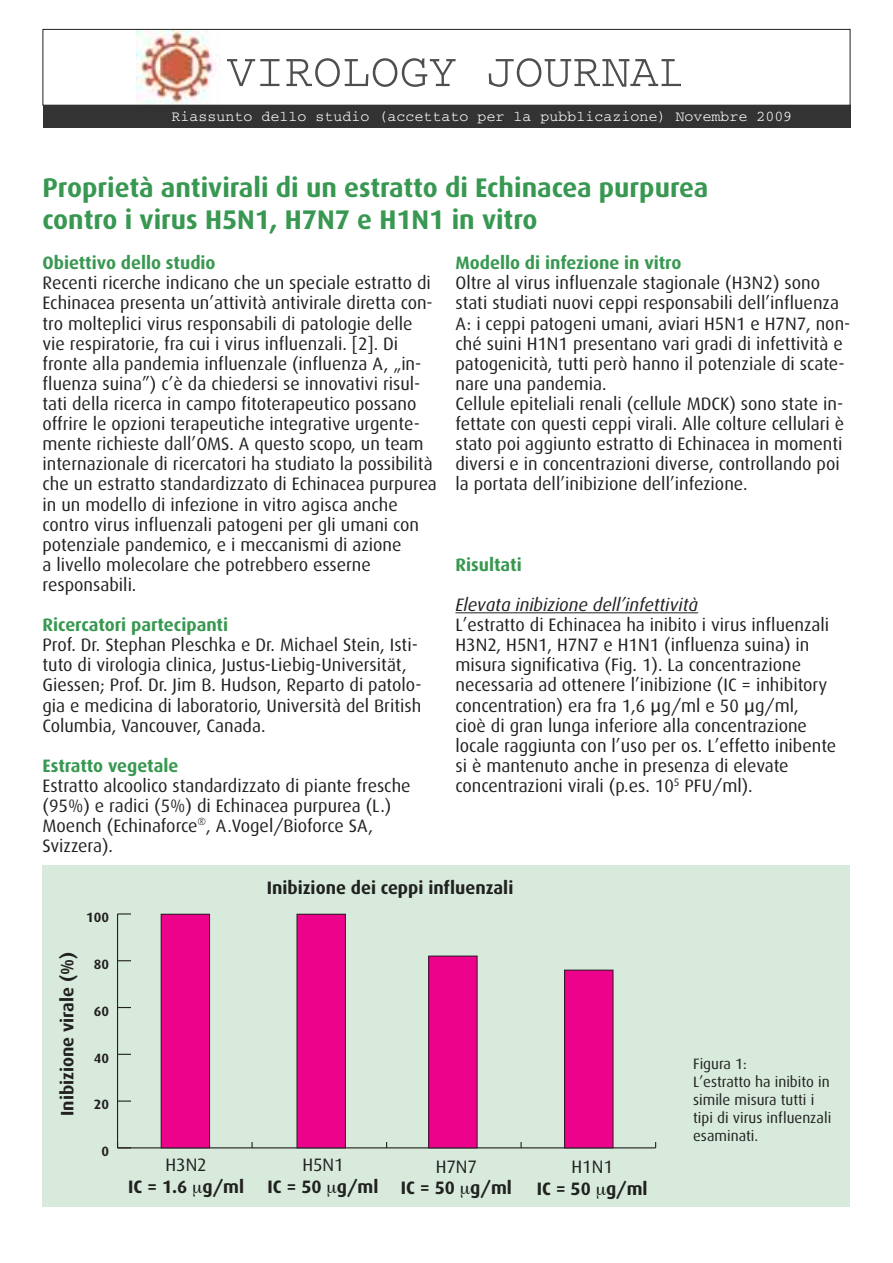
<style>
.page{position:relative;width:893px;height:1263px;background:#fff}
.page>*{position:absolute;margin:0;border:0;box-sizing:border-box;transform-origin:0 0}
.t1{font:700 27px/31.5px "Dax";color:#389851}
.t2{font:18px/20.1px "Dax";color:#212120}
.t3{font:700 18px "Dax";color:#389851}
.t4{font:700 18px "Dax";color:#212120}
.t5{font:italic 18px "Dax";color:#212120}
.t6{font:15px/18px "Dax";color:#212120}
.t7{font:15px "Courier";color:#fff}
.t8{font:700 13.5px "Dax";color:#231f20}
.s1{font-family:"Lucida Grande"}
</style>
<div class="page">
<img style="left:137px;top:31px;width:84px;height:73px">
<div style="left:43px;top:29px;width:807px;height:77px;border:1px solid #212120"></div>
<hr style="left:455px;top:612px;width:243px;height:1px;background:#212120">
<div style="left:43px;top:105px;width:807px;height:23px;background:#333"></div>
<svg style="left:228px;top:58px;width:430px;height:29px"></svg>
<div style="left:43px;top:865px;width:807px;height:341px;background:#d7eadc"></div>
<svg style="left:118px;top:1148px;width:538px;height:1px"></svg>
<hr style="left:118px;top:1147px;width:538px;height:1px;background:#231f20">
<svg style="left:251px;top:1142px;width:2px;height:6px"></svg>
<svg style="left:655px;top:1142px;width:2px;height:6px"></svg>
<hr style="left:118px;top:914px;width:1px;height:234px;background:#c2d2c6">
<hr style="left:117px;top:914px;width:1px;height:234px;background:#231f20">
<svg style="left:117px;top:1142px;width:14px;height:7px"></svg>
<svg style="left:118px;top:1100px;width:13px;height:2px"></svg>
<svg style="left:118px;top:1054px;width:13px;height:1px"></svg>
<svg style="left:118px;top:1007px;width:13px;height:1px"></svg>
<svg style="left:118px;top:960px;width:13px;height:2px"></svg>
<svg style="left:118px;top:913px;width:13px;height:2px"></svg>
<div style="left:161px;top:914px;width:49px;height:234px;background:#ed028c"></div>
<div style="left:161px;top:914px;width:49px;height:234px;border:1px solid #231f20"></div>
<div style="left:297px;top:914px;width:48px;height:234px;background:#ed028c"></div>
<div style="left:297px;top:914px;width:49px;height:234px;border:1px solid #231f20"></div>
<div style="left:429px;top:956px;width:48px;height:192px;background:#ed028c"></div>
<div style="left:428px;top:956px;width:49px;height:192px;border:1px solid #231f20"></div>
<div style="left:565px;top:970px;width:48px;height:178px;background:#ed028c"></div>
<div style="left:564px;top:970px;width:49px;height:178px;border:1px solid #231f20"></div>
<p class="t7" style="left:171px;top:112px;width:622px">Riassunto dello studio (accettato per la pubblicazione) Novembre 2009</p>
<h1 class="t1" style="left:43px;top:172px;width:667px">Proprietà antivirali di un estratto di Echinacea purpurea contro i virus H5N1, H7N7 e H1N1 in vitro</h1>
<p class="t3" style="left:43px;top:253px;width:175px">Obiettivo dello studio</p>
<p class="t2" style="left:43px;top:273px;width:396px">Recenti ricerche indicano che un speciale estratto di Echinacea presenta un’attività antivirale diretta con&shy;tro molteplici virus responsabili di patologie delle vie respiratorie, fra cui i virus influenzali. [2]. Di fronte alla pandemia influenzale (influenza A, „in&shy;fluenza suina”) c’è da chiedersi se innovativi risul&shy;tati della ricerca in campo fitoterapeutico possano offrire le opzioni terapeutiche integrative urgente&shy;mente richieste dall’OMS. A questo scopo, un team internazionale di ricercatori ha studiato la possibilità che un estratto standardizzato di Echinacea purpurea in un modello di infezione in vitro agisca anche contro virus influenzali patogeni per gli umani con potenziale pandemico, e i meccanismi di azione<br>a livello molecolare che potrebbero esserne responsabili.</p>
<p class="t3" style="left:43px;top:615px;width:187px">Ricercatori partecipanti</p>
<p class="t2" style="left:43px;top:635px;width:381px">Prof. Dr. Stephan Pleschka e Dr. Michael Stein, Isti&shy;tuto di virologia clinica, Justus-Liebig-Universität, Giessen; Prof. Dr. Jim B. Hudson, Reparto di patolo&shy;gia e medicina di laboratorio, Università del British Columbia, Vancouver, Canada.</p>
<p class="t3" style="left:43px;top:755px;width:137px">Estratto vegetale</p>
<p class="t2" style="left:43px;top:776px;width:370px">Estratto alcoolico standardizzato di piante fresche (95%) e radici (5%) di Echinacea purpurea (L.)<br>Moench (Echinaforce<sup>®</sup>, A.Vogel/Bioforce SA, Svizzera).</p>
<p class="t3" style="left:455px;top:253px;width:227px">Modello di infezione in vitro</p>
<p class="t2" style="left:455px;top:273px;width:396px">Oltre al virus influenzale stagionale (H3N2) sono stati studiati nuovi ceppi responsabili dell’influenza A: i ceppi patogeni umani, aviari H5N1 e H7N7, non&shy;ché suini H1N1 presentano vari gradi di infettività e patogenicità, tutti però hanno il potenziale di scate&shy;nare una pandemia.<br>Cellule epiteliali renali (cellule MDCK) sono state in&shy;fettate con questi ceppi virali. Alle colture cellulari è stato poi aggiunto estratto di Echinacea in momenti diversi e in concentrazioni diverse, controllando poi la portata dell’inibizione dell’infezione.</p>
<p class="t3" style="left:455px;top:554px;width:68px">Risultati</p>
<p class="t5" style="left:455px;top:595px;width:244px">Elevata inibizione dell’infettività</p>
<p class="t2" style="left:455px;top:615px;width:382px">L’estratto di Echinacea ha inibito i virus influenzali H3N2, H5N1, H7N7 e H1N1 (influenza suina) in misura significativa (Fig. 1). La concentrazione necessaria ad ottenere l’inibizione (IC = inhibitory concentration) era fra 1,6 <span class="s1">μ</span>g/ml e 50 <span class="s1">μ</span>g/ml,<br>cioè di gran lunga inferiore alla concentrazione locale raggiunta con l’uso per os. L’effetto inibente si è mantenuto anche in presenza di elevate concentrazioni virali (p.es. 10<sup>5</sup> PFU/ml).</p>
<p class="t8" style="left:86px;top:910px;width:24px">100</p>
<p class="t4" style="left:57px;top:1116px;width:166px;rotate:-90deg">Inibizione virale (%)</p>
<p class="t8" style="left:94px;top:957px;width:17px">80</p>
<p class="t8" style="left:94px;top:1003px;width:17px">60</p>
<p class="t8" style="left:94px;top:1050px;width:17px">40</p>
<p class="t8" style="left:94px;top:1097px;width:17px">20</p>
<p class="t8" style="left:102px;top:1144px;width:9px">0</p>
<p class="t2" style="left:165px;top:1155px;width:43px">H3N2</p>
<p class="t4" style="left:128px;top:1176px;width:117px">IC = 1.6 g/ml</p>
<p class="t4" style="left:267px;top:878px;width:248px">Inibizione dei ceppi influenzali</p>
<p class="t2" style="left:302px;top:1155px;width:43px">H5N1</p>
<p class="t4" style="left:268px;top:1176px;width:112px">IC = 50 g/ml</p>
<p class="t2" style="left:436px;top:1156px;width:43px">H7N7</p>
<p class="t4" style="left:401px;top:1178px;width:112px">IC = 50 g/ml</p>
<p class="t2" style="left:571px;top:1157px;width:43px">H1N1</p>
<p class="t4" style="left:537px;top:1178px;width:112px">IC = 50 g/ml</p>
<p class="t6" style="left:693px;top:1054px;width:140px">Figura 1:<br>L’estratto ha inibito in simile misura tutti i tipi di virus influenzali esaminati.</p>
</div>
